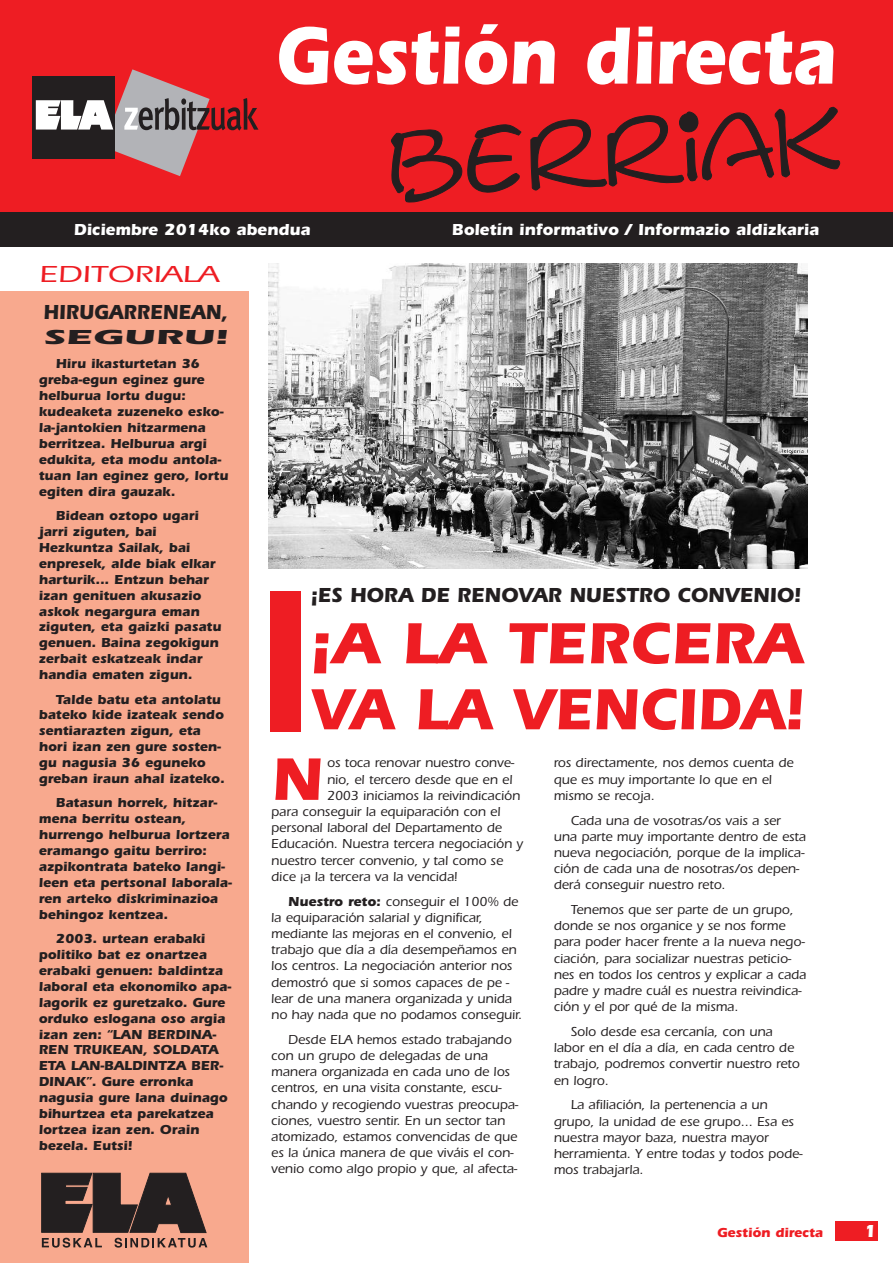
<style>
.page{position:relative;width:893px;height:1263px;background:#fff}
.page>*{position:absolute;margin:0;border:0;box-sizing:border-box;transform-origin:0 0}
.t1{font:700 84px "Itc Eras";color:#fff;scale:.85 1}
.t2{font:700 62.1px "Itc Eras";color:#ee1d23}
.t3{font:700 60px/66px "Itc Eras";color:#ee1d23}
.t4{font:500 24px "Itc Eras";color:#ee1d23;scale:1.4 1}
.t5{font:700 21px "Itc Eras";color:#231f20;scale:.95 1}
.t6{font:700 21px/25.3px "Itc Eras";color:#231f20;scale:.9 1}
.t7{font:700 18px "Itc Eras";color:#fff}
.t8{font:700 16.5px "Itc Eras";color:#fff}
.t9{font:500 13.5px/16.2px "Itc Eras";color:#231f20}
.t10{font:700 13.5px/15.9px "Itc Eras";color:#231f20}
.t11{font:700 13.5px "Itc Eras";color:#ee1d23}
.s1{font-weight:700}
</style>
<div class="page">
<div style="left:0;top:0;width:893px;height:213px;background:#ee1d23"></div>
<div style="left:835px;top:1222px;width:43px;height:19px;background:#ee1d23"></div>
<div style="left:0;top:213px;width:893px;height:34px;background:#231f20"></div>
<svg style="left:391px;top:124px;width:130px;height:78px"></svg>
<svg style="left:530px;top:106px;width:310px;height:84px"></svg>
<div style="left:0;top:291px;width:249px;height:972px;background:#f8a98e"></div>
<div style="left:270px;top:591px;width:31px;height:140px;background:#ee1d23"></div>
<img style="left:269px;top:264px;width:539px;height:304px">
<svg style="left:41px;top:1173px;width:166px;height:74px"></svg>
<div style="left:32px;top:77px;width:83px;height:82px;background:#231f20"></div>
<svg style="left:36px;top:69px;width:222px;height:107px"></svg>
<h1 class="t1" style="left:275px;top:26px;width:661px">Gestión directa</h1>
<p class="t8" style="left:74px;top:224px;width:238px">Diciembre 2014ko abendua</p>
<p class="t8" style="left:452px;top:224px;width:369px">Boletín informativo / Informazio aldizkaria</p>
<h3 class="t4" style="left:39px;top:266px;width:130px">EDITORIALA</h3>
<h3 class="t6" style="left:43px;top:301px;width:207px">HIRUGARRENEAN,<br>SEGURU!</h3>
<p class="t10" style="left:39px;top:357px;width:191px;text-indent:17px">Hiru ikasturtetan 36 greba-egun eginez gure helburua lortu dugu: kudea keta zuzeneko esko&shy;la-jantokien hitzarmena berritzea. Helburua argi edukita, eta modu antola&shy;tuan lan eginez gero, lortu egiten dira gauzak.</p>
<p class="t10" style="left:39px;top:509px;width:184px;text-indent:17px">Bidean oztopo ugari jarri ziguten, bai<br>Hezkuntza Sailak, bai enpresek, alde biak elkar harturik... Entzun behar izan genituen akusazio askok negargura eman ziguten, eta gaizki pasatu genuen. Baina zegokigun zerbait eskatzeak indar handia ematen zigun.</p>
<p class="t10" style="left:39px;top:692px;width:187px;text-indent:17px">Talde batu eta antolatu bateko kide izateak sendo sentiarazten zigun, eta hori izan zen gure sosten&shy;gu nagusia 36 eguneko greban iraun ahal izateko.</p>
<p class="t10" style="left:39px;top:796px;width:195px;text-indent:17px">Batasun horrek, hitzar&shy;mena berritu ostean, hurrengo helburua lortzera eramango gaitu berriro: azpikontrata bateko langi&shy;leen eta pertsonal laborala&shy;ren arteko diskriminazioa behingoz kentzea.</p>
<p class="t10" style="left:39px;top:932px;width:194px;text-indent:17px">2003. urtean erabaki politiko bat ez onartzea erabaki genuen: baldintza laboral eta ekonomiko apa&shy;lagorik ez guretzako. Gure orduko eslogana oso argia izan zen: “LAN BERDINA-<br>REN TRUKEAN, SOLDATA<br>ETA LAN-BALDINTZA BER-<br>DINAK”. Gure erronka nagusia gure lana duinago bihurtzea eta parekatzea lortzea izan zen. Orain bezela. Eutsi!</p>
<h3 class="t5" style="left:311px;top:588px;width:517px">¡ES HORA DE RENOVAR NUESTRO CONVENIO!</h3>
<h3 class="t3" style="left:311px;top:616px;width:494px">¡A LA TERCERA<br>VA LA VENCIDA!</h3>
<h2 class="t2" style="left:271px;top:757px;width:53px">N</h2>
<p class="t9" style="left:327px;top:756px;width:189px">os toca renovar nuestro conve-</p>
<p class="t9" style="left:327px;top:772px;width:187px">nio, el tercero desde que en el</p>
<p class="t9" style="left:327px;top:789px;width:195px">2003 iniciamos la reivindicación</p>
<p class="t9" style="left:271px;top:805px;width:231px">para conseguir la equiparación con el</p>
<p class="t9" style="left:271px;top:821px;width:232px">personal laboral del Departamento de</p>
<p class="t9" style="left:271px;top:837px;width:254px">Educación. Nuestra tercera negociación y</p>
<p class="t9" style="left:271px;top:853px;width:233px">nuestro tercer convenio, y tal como se</p>
<p class="t9" style="left:271px;top:870px;width:188px">dice ¡a la tercera va la vencida!</p>
<p class="t9" style="left:271px;top:894px;width:253px;text-indent:17px"><span class="s1">Nuestro reto:</span> conseguir el 100% de la equiparación salarial y dignificar, mediante las mejoras en el convenio, el trabajo que día a día desempeñamos en los centros. La negociación anterior nos demostró que si somos capaces de pe - lear de una manera organizada y unida no hay nada que no podamos conseguir.</p>
<p class="t9" style="left:271px;top:1032px;width:249px;text-indent:17px">Desde ELA hemos estado trabajando con un grupo de delegadas de una manera organizada en cada uno de los centros, en una visita constante, escu&shy;chando y recogiendo vuestras preocupa&shy;ciones, vuestro sentir. En un sector tan atomizado, estamos convencidas de que es la única manera de que viváis el con&shy;venio como algo propio y que, al afecta-</p>
<p class="t9" style="left:554px;top:756px;width:241px">ros directamente, nos demos cuenta de que es muy importante lo que en el mismo se recoja.</p>
<p class="t9" style="left:554px;top:813px;width:254px;text-indent:17px">Cada una de vosotras/os vais a ser una parte muy importante dentro de esta nueva negociación, porque de la implica&shy;ción de cada una de nosotras/os depen&shy;derá conseguir nuestro reto.</p>
<p class="t9" style="left:554px;top:903px;width:254px;text-indent:17px">Tenemos que ser parte de un grupo, donde se nos organice y se nos forme para poder hacer frente a la nueva nego&shy;ciación, para socializar nuestras peticio&shy;nes en todos los centros y explicar a cada padre y madre cuál es nuestra reivindica&shy;ción y el por qué de la misma.</p>
<p class="t9" style="left:554px;top:1025px;width:248px;text-indent:17px">Solo desde esa cercanía, con una labor en el día a día, en cada centro de trabajo, podremos convertir nuestro reto en logro.</p>
<p class="t9" style="left:554px;top:1098px;width:251px;text-indent:17px">La afiliación, la pertenencia a un grupo, la unidad de ese grupo... Esa es nuestra mayor baza, nuestra mayor herramienta. Y entre todas y todos pode&shy;mos trabajarla.</p>
<p class="t11" style="left:717px;top:1227px;width:108px">Gestión directa</p>
<h3 class="t7" style="left:864px;top:1224px;width:14px">1</h3>
</div>
